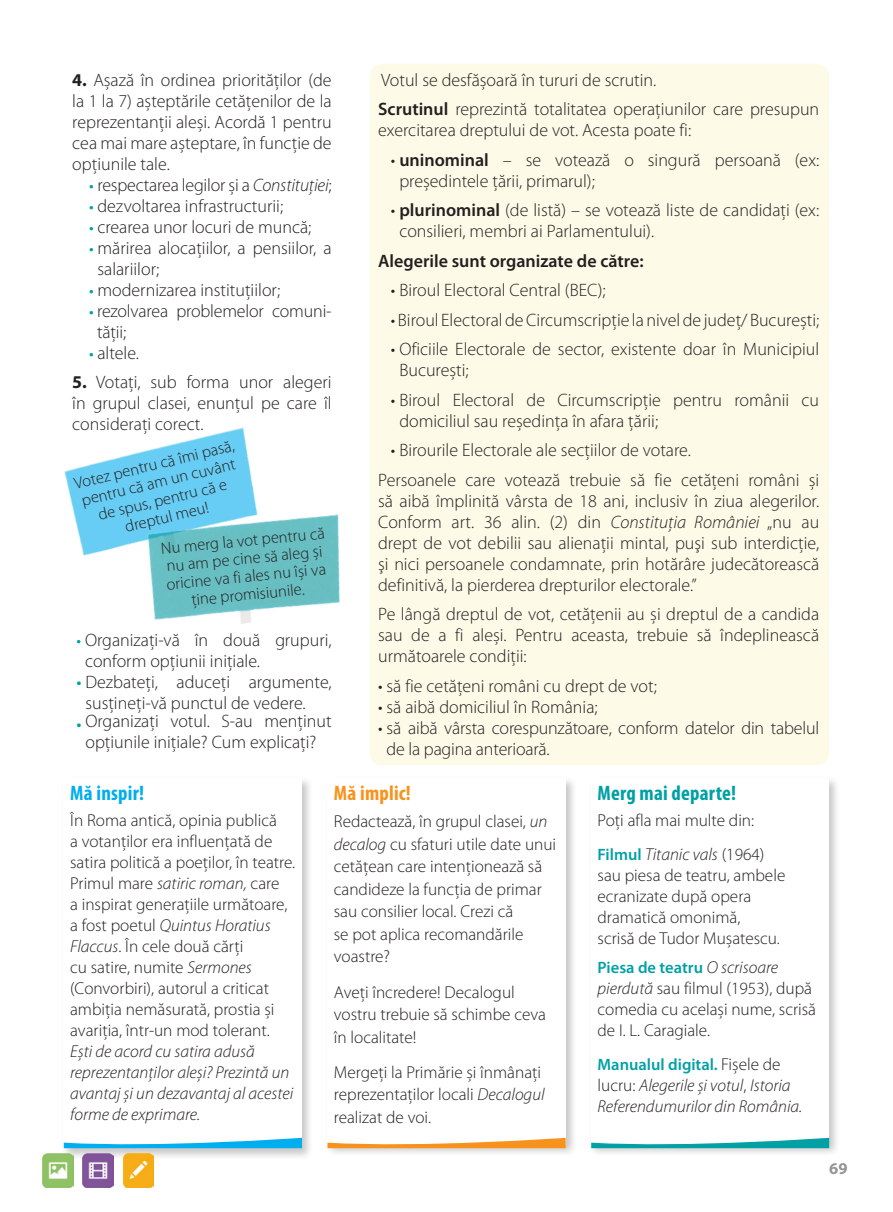
<style>
.page{position:relative;width:893px;height:1212px;background:#fff}
.page>*{position:absolute;margin:0;border:0;box-sizing:border-box;transform-origin:0 0}
.t1{font:700 condensed 21px "Myriad Pro";letter-spacing:.01em;color:#00a0a5}
.t2{font:700 condensed 21px "Myriad Pro";letter-spacing:.01em;color:#00aeef}
.t3{font:700 condensed 21px "Myriad Pro";letter-spacing:.01em;color:#f7931d}
.t4{font:300 18px/21px "Myriad Pro";color:#231f20}
.t5{font:600 18px "Myriad Pro";color:#231f20}
.t6{font:300 17.25px/21px "Myriad Pro";color:#231f20}
.t7{font:italic 300 17.25px/21px "Myriad Pro";color:#231f20}
.t8{font:300 16.5px/18px "Myriad Pro";color:#231f20;text-align:center}
.t9{font:600 16.5px "Myriad Pro";color:#00a0a5}
.t10{font:700 16.5px "Myriad Pro";color:#939598}
.s1{font-weight:700}
.s2{font-weight:400;font-size:16.5px;color:#00a0a5}
.s3{font-style:italic}
.s4{font-weight:400;color:#00a0a5}
.s5{font-weight:600}
.s6{font-weight:600;font-size:16.5px;color:#00a0a5}
.s7{font-weight:300;font-style:italic;font-size:17.25px;color:#231f20}
.s8{font-weight:300;font-size:17.25px;color:#231f20}
.s9{font-style:normal}
</style>
<div class="page">
<div style="left:370px;top:64px;width:459px;height:701px;background:#fefae8;border-radius:13px"></div>
<div style="left:61px;top:776px;width:252px;height:384px;background:#231f20;opacity:.25"></div>
<div style="left:64px;top:778px;width:238px;height:370px;background:#fff"></div>
<div style="left:325px;top:776px;width:252px;height:380px;background:#231f20;opacity:.25"></div>
<div style="left:327px;top:778px;width:239px;height:367px;background:#fff"></div>
<svg style="left:327px;top:1138px;width:239px;height:10px"></svg>
<div style="left:588px;top:776px;width:253px;height:380px;background:#231f20;opacity:.25"></div>
<div style="left:591px;top:778px;width:238px;height:367px;background:#fff"></div>
<svg style="left:591px;top:1138px;width:238px;height:10px"></svg>
<svg style="left:64px;top:1138px;width:238px;height:10px"></svg>
<img style="left:123px;top:1153px;width:31px;height:34px">
<img style="left:43px;top:1153px;width:30px;height:34px">
<img style="left:83px;top:1153px;width:30px;height:34px">
<img style="left:64px;top:427px;width:191px;height:129px">
<img style="left:138px;top:497px;width:202px;height:127px">
<p class="t4" style="left:72px;top:70px;width:261px;text-align:justify"><span class="s1">4.</span> Așază în ordinea priorităților (de la 1 la 7) așteptările cetățenilor de la reprezentanții aleși. Acordă 1 pentru cea mai mare așteptare, în funcție de opțiunile tale.</p>
<p class="t4" style="left:89px;top:175px;width:244px"><span class="s2">•</span> respectarea legilor și a <span class="s3">Constituției</span>;</p>
<p class="t4" style="left:89px;top:196px;width:195px"><span class="s2">•</span> dezvoltarea infrastructurii;</p>
<p class="t4" style="left:89px;top:217px;width:224px"><span class="s2">•</span> crearea unor locuri de muncă;</p>
<p class="t4" style="left:97px;top:238px;width:236px;text-indent:-8px"><span class="s2">•</span> mărirea alocațiilor, a pensiilor, a salariilor;</p>
<p class="t4" style="left:89px;top:280px;width:193px"><span class="s2">•</span> modernizarea instituțiilor;</p>
<p class="t4" style="left:97px;top:301px;width:236px;text-indent:-8px"><span class="s2">•</span> rezolvarea problemelor comuni&shy;tății;</p>
<p class="t4" style="left:89px;top:343px;width:51px"><span class="s2">•</span> altele.</p>
<p class="t4" style="left:72px;top:372px;width:261px;text-align:justify"><span class="s1">5.</span> Votați, sub forma unor alegeri în grupul clasei, enunțul pe care îl considerați corect.</p>
<p class="t8" style="left:73px;top:474px;width:165px;rotate:-13deg">Votez pentru că îmi pasă, pentru că am un cuvânt de spus, pentru că e dreptul meu!</p>
<p class="t8" style="left:160px;top:539px;width:166px;rotate:-5deg">Nu merg la vot pentru că nu am pe cine să aleg și oricine va fi ales nu își va ține promisiunile.</p>
<p class="t4" style="left:85px;top:629px;width:248px;text-indent:-8px"><span class="s2">•</span> Organizați-vă în două grupuri, conform opțiunii inițiale.</p>
<p class="t4" style="left:85px;top:671px;width:248px;text-indent:-9px"><span class="s4">•</span> Dezbateți, aduceți argumente, susțineți-vă punctul de vedere.</p>
<p class="t4" style="left:77px;top:710px;width:257px;text-align:center"><span class="s4">•</span> Organizați votul. S-au menținut opțiunile inițiale? Cum explicați?</p>
<p class="t4" style="left:381px;top:70px;width:277px">Votul se desfășoară în tururi de scrutin.</p>
<p class="t4" style="left:378px;top:99px;width:443px"><span class="s5">Scrutinul</span> reprezintă totalitatea operațiunilor care presupun exercitarea dreptului de vot. Acesta poate fi:</p>
<p class="t4" style="left:399px;top:150px;width:421px;text-indent:-8px">• <span class="s5">uninominal</span> – se votează o singură persoană (ex: președintele țării, primarul);</p>
<p class="t4" style="left:399px;top:200px;width:421px;text-indent:-8px">• <span class="s5">plurinominal</span> (de listă) – se votează liste de candidați (ex: consilieri, membri ai Parlamentului).</p>
<p class="t5" style="left:378px;top:249px;width:267px">Alegerile sunt organizate de către:</p>
<p class="t4" style="left:391px;top:280px;width:216px">• Biroul Electoral Central (BEC);</p>
<p class="t4" style="left:391px;top:310px;width:430px">• Biroul Electoral de Circumscripție la nivel de județ/ București;</p>
<p class="t4" style="left:399px;top:339px;width:421px;text-indent:-8px">• Oficiile Electorale de sector, existente doar în Municipiul<br>București;</p>
<p class="t4" style="left:399px;top:390px;width:421px;text-indent:-8px">• Biroul Electoral de Circumscripție pentru românii cu domiciliul sau reședința în afara țării;</p>
<p class="t4" style="left:391px;top:440px;width:301px">• Birourile Electorale ale secțiilor de votare.</p>
<p class="t4" style="left:378px;top:470px;width:443px;text-align:justify">Persoanele care votează trebuie să fie cetățeni români și să aibă împlinită vârsta de 18 ani, inclusiv în ziua alegerilor.<br>Conform art. 36 alin. (2) din <span class="s3">Constituția României</span> „nu au drept de vot debilii sau alienaţii mintal, puşi sub interdicţie, şi nici persoanele condamnate, prin hotărâre judecătorească definitivă, la pierderea drepturilor electorale.”</p>
<p class="t4" style="left:378px;top:604px;width:443px;text-align:justify">Pe lângă dreptul de vot, cetățenii au și dreptul de a candida sau de a fi aleși. Pentru aceasta, trebuie să îndeplinească următoarele condiții:</p>
<p class="t4" style="left:378px;top:676px;width:280px">• să fie cetățeni români cu drept de vot;</p>
<p class="t4" style="left:378px;top:697px;width:221px">• să aibă domiciliul în România;</p>
<p class="t4" style="left:387px;top:718px;width:434px;text-indent:-8px">• să aibă vârsta corespunzătoare, conform datelor din tabelul de la pagina anterioară.</p>
<p class="t2" style="left:70px;top:780px;width:75px">Mă inspir!</p>
<p class="t6" style="left:70px;top:810px;width:227px">În Roma antică, opinia publică<br>a votanților era influențată de satira politică a poeților, în teatre.</p>
<p class="t6" style="left:70px;top:873px;width:219px">Primul mare <span class="s3">satiric roman,</span> care a inspirat generațiile următoare, a fost poetul <span class="s3">Quintus Horatius<br>Flaccus</span>. În cele două cărți<br>cu satire, numite <span class="s3">Sermones </span>(Convorbiri), autorul a criticat ambiția nemăsurată, prostia și avariția, într-un mod tolerant.</p>
<p class="t7" style="left:70px;top:1041px;width:225px">Ești de acord cu satira adusă reprezentanților aleși? Prezintă un avantaj și un dezavantaj al acestei forme de exprimare.</p>
<p class="t3" style="left:334px;top:780px;width:79px">Mă implic!</p>
<p class="t6" style="left:334px;top:811px;width:224px;line-height:22.5px">Redactează, în grupul clasei, <span class="s3">un decalog</span> cu sfaturi utile date unui cetățean care intenționează să candideze la funcția de primar sau consilier local. Crezi că<br>se pot aplica recomandările voastre?</p>
<p class="t6" style="left:334px;top:981px;width:214px;line-height:22.5px">Aveți încredere! Decalogul vostru trebuie să schimbe ceva în localitate!</p>
<p class="t6" style="left:334px;top:1061px;width:212px;line-height:22.5px">Mergeți la Primărie și înmânați reprezentaților locali <span class="s3">Decalogul </span>realizat de voi.</p>
<p class="t1" style="left:598px;top:780px;width:140px">Merg mai departe!</p>
<p class="t6" style="left:598px;top:810px;width:158px">Poți afla mai multe din:</p>
<p class="t6" style="left:598px;top:844px;width:189px"><span class="s6">Filmul</span> <span class="s3">Titanic vals</span> (1964) sau piesa de teatru, ambele ecranizate după opera dramatică omonimă,<br>scrisă de Tudor Mușatescu.</p>
<p class="t9" style="left:598px;top:957px;width:182px">Piesa de teatru <span class="s7">O scrisoare</span></p>
<p class="t6" style="left:598px;top:978px;width:220px"><span class="s3">pierdută</span> sau filmul (1953), după comedia cu același nume, scrisă de I. L. Caragiale.</p>
<p class="t9" style="left:598px;top:1054px;width:184px">Manualul digital. <span class="s8">Fișele de</span></p>
<p class="t7" style="left:598px;top:1075px;width:206px"><span class="s9">lucru:</span> Alegerile și votul<span class="s9">,</span> Istoria<br>Referendumurilor din România.</p>
<p class="t10" style="left:829px;top:1158px;width:20px">69</p>
</div>
